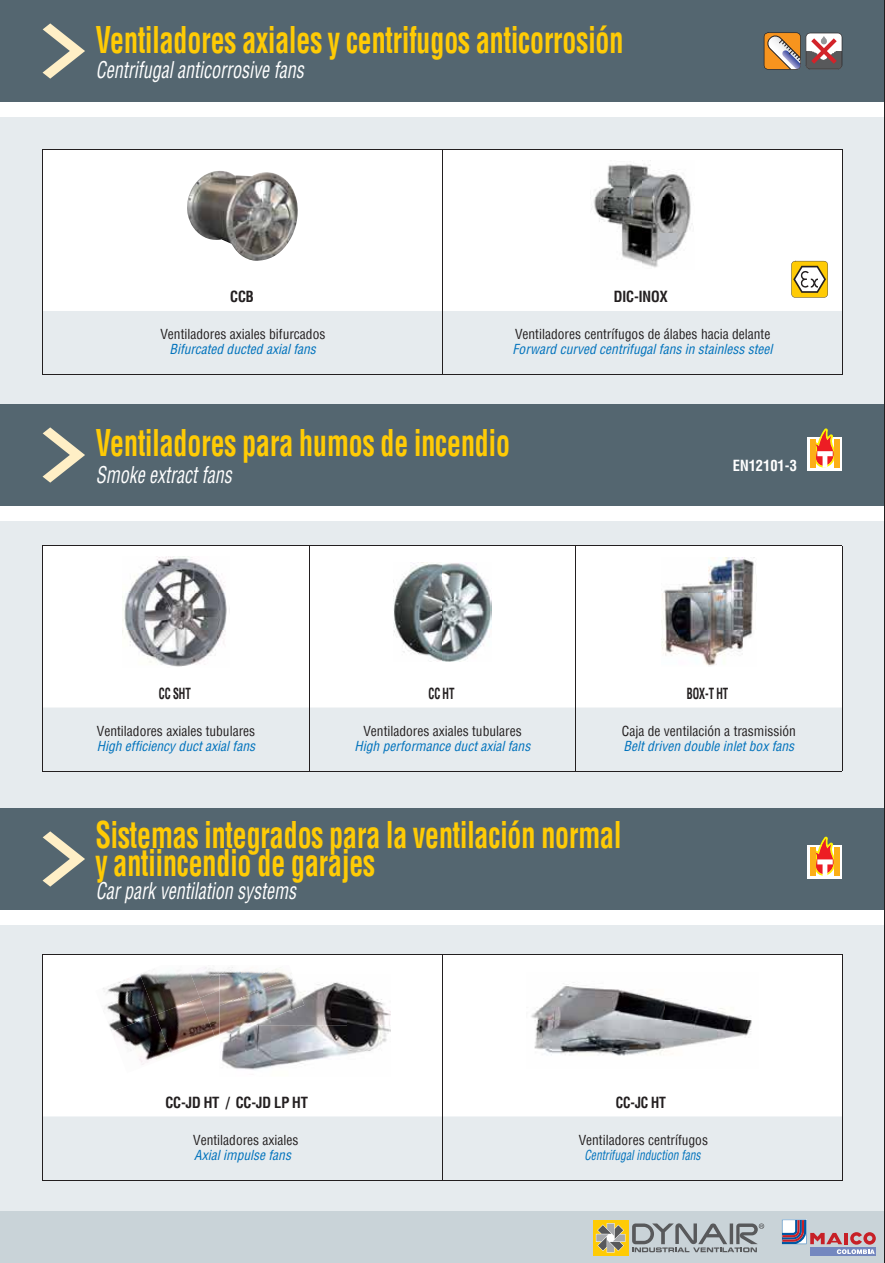
<style>
.page{position:relative;width:885px;height:1263px;background:#e6ebee}
.page>*{position:absolute;margin:0;border:0;box-sizing:border-box;transform-origin:0 0}
.t1{font:700 condensed 36px/28.5px "Helvetica";color:#ffcb05;scale:.8 1}
.t2{font:italic condensed 22.5px "Helvetica LT Std";color:#fff;scale:.8 1}
.t3{font:700 condensed 15px "Helvetica";color:#231f20}
.t4{font:700 condensed 15px "Helvetica";color:#231f20;scale:.75 1}
.t5{font:700 condensed 15px "Helvetica";color:#fff}
.t6{font:700 condensed 15px "Helvetica";color:#231f20;scale:.94 1}
.t7{font:condensed 13.5px "Helvetica";color:#231f20}
.t8{font:italic condensed 13.5px "Helvetica LT Std";color:#0072bc}
.t9{font:italic condensed 13.5px "Helvetica LT Std";color:#0072bc;scale:.85 1}
</style>
<div class="page">
<div style="left:0;top:1212px;width:884px;height:51px;background:#c9d3d8"></div>
<div style="left:0;top:0;width:885px;height:102px;background:#546670"></div>
<div style="left:0;top:102px;width:885px;height:15px;background:#fff"></div>
<div style="left:0;top:404px;width:884px;height:102px;background:#546670"></div>
<div style="left:0;top:506px;width:884px;height:15px;background:#fff"></div>
<div style="left:0;top:808px;width:884px;height:102px;background:#546670"></div>
<div style="left:0;top:910px;width:884px;height:15px;background:#fff"></div>
<svg style="left:763px;top:33px;width:79px;height:36px;background:#b7927b"></svg>
<div style="left:44px;top:547px;width:798px;height:160px;background:#fff"></div>
<hr style="left:43px;top:546px;width:266px;height:1px;background:#231f20">
<hr style="left:309px;top:546px;width:266px;height:1px;background:#231f20">
<hr style="left:575px;top:546px;width:267px;height:1px;background:#231f20">
<hr style="left:43px;top:771px;width:266px;height:1px;background:#231f20">
<hr style="left:309px;top:771px;width:266px;height:1px;background:#231f20">
<hr style="left:575px;top:771px;width:267px;height:1px;background:#231f20">
<hr style="left:43px;top:546px;width:1px;height:132px;background:#231f20">
<hr style="left:309px;top:546px;width:1px;height:132px;background:#231f20">
<hr style="left:575px;top:546px;width:1px;height:132px;background:#231f20">
<hr style="left:842px;top:546px;width:1px;height:132px;background:#231f20">
<svg style="left:43px;top:678px;width:1px;height:29px"></svg>
<svg style="left:309px;top:678px;width:1px;height:29px"></svg>
<svg style="left:575px;top:678px;width:1px;height:29px"></svg>
<svg style="left:842px;top:678px;width:1px;height:29px"></svg>
<hr style="left:43px;top:707px;width:1px;height:64px;background:#231f20">
<hr style="left:309px;top:707px;width:1px;height:64px;background:#231f20">
<hr style="left:575px;top:707px;width:1px;height:64px;background:#231f20">
<hr style="left:842px;top:707px;width:1px;height:64px;background:#231f20">
<img style="left:122px;top:556px;width:108px;height:111px">
<img style="left:393px;top:563px;width:98px;height:98px">
<img style="left:661px;top:557px;width:95px;height:109px">
<div style="left:44px;top:150px;width:798px;height:161px;background:#fff"></div>
<hr style="left:43px;top:149px;width:399px;height:1px;background:#231f20">
<hr style="left:442px;top:149px;width:400px;height:1px;background:#231f20">
<hr style="left:43px;top:375px;width:399px;height:1px;background:#231f20">
<hr style="left:442px;top:375px;width:400px;height:1px;background:#231f20">
<hr style="left:43px;top:150px;width:1px;height:131px;background:#231f20">
<hr style="left:442px;top:150px;width:1px;height:131px;background:#231f20">
<hr style="left:842px;top:150px;width:1px;height:131px;background:#231f20">
<hr style="left:43px;top:281px;width:1px;height:30px;background:#231f20">
<hr style="left:442px;top:281px;width:1px;height:30px;background:#231f20">
<hr style="left:842px;top:281px;width:1px;height:30px;background:#231f20">
<hr style="left:43px;top:311px;width:1px;height:64px;background:#231f20">
<hr style="left:442px;top:311px;width:1px;height:64px;background:#231f20">
<hr style="left:842px;top:311px;width:1px;height:64px;background:#231f20">
<img style="left:186px;top:171px;width:112px;height:90px">
<img style="left:591px;top:161px;width:103px;height:109px">
<div style="left:44px;top:956px;width:798px;height:160px;background:#fff"></div>
<hr style="left:43px;top:955px;width:399px;height:1px;background:#231f20">
<hr style="left:442px;top:955px;width:400px;height:1px;background:#231f20">
<hr style="left:43px;top:1180px;width:399px;height:1px;background:#231f20">
<hr style="left:442px;top:1180px;width:400px;height:1px;background:#231f20">
<hr style="left:43px;top:955px;width:1px;height:132px;background:#231f20">
<hr style="left:442px;top:955px;width:1px;height:132px;background:#231f20">
<hr style="left:842px;top:955px;width:1px;height:132px;background:#231f20">
<svg style="left:43px;top:1087px;width:1px;height:29px"></svg>
<svg style="left:442px;top:1087px;width:1px;height:29px"></svg>
<svg style="left:842px;top:1087px;width:1px;height:29px"></svg>
<hr style="left:43px;top:1116px;width:1px;height:64px;background:#231f20">
<hr style="left:442px;top:1116px;width:1px;height:64px;background:#231f20">
<hr style="left:842px;top:1116px;width:1px;height:64px;background:#231f20">
<img style="left:95px;top:973px;width:45px;height:59px">
<img style="left:140px;top:965px;width:47px;height:50px">
<img style="left:187px;top:965px;width:51px;height:33px">
<img style="left:238px;top:965px;width:24px;height:9px">
<img style="left:111px;top:1015px;width:60px;height:58px">
<img style="left:155px;top:998px;width:61px;height:58px">
<img style="left:200px;top:990px;width:19px;height:49px">
<img style="left:262px;top:965px;width:30px;height:9px">
<img style="left:294px;top:974px;width:53px;height:51px">
<img style="left:347px;top:974px;width:43px;height:103px">
<img style="left:219px;top:1025px;width:128px;height:52px">
<img style="left:219px;top:974px;width:75px;height:3px">
<img style="left:219px;top:977px;width:85px;height:61px">
<img style="left:526px;top:973px;width:232px;height:96px">
<svg style="left:43px;top:23px;width:42px;height:56px"></svg>
<svg style="left:43px;top:427px;width:42px;height:56px"></svg>
<svg style="left:43px;top:831px;width:42px;height:56px"></svg>
<svg style="left:791px;top:261px;width:37px;height:37px"></svg>
<svg style="left:807px;top:437px;width:35px;height:34px"></svg>
<div style="left:810px;top:440px;width:5px;height:28px;background:#fcaf17"></div>
<div style="left:834px;top:440px;width:5px;height:28px;background:#fcaf17"></div>
<svg style="left:813px;top:428px;width:23px;height:40px"></svg>
<svg style="left:807px;top:845px;width:35px;height:34px"></svg>
<div style="left:810px;top:848px;width:5px;height:28px;background:#fcaf17"></div>
<div style="left:834px;top:848px;width:5px;height:28px;background:#fcaf17"></div>
<svg style="left:813px;top:837px;width:23px;height:39px"></svg>
<hr style="left:884px;top:0;width:1px;height:1263px;background:#231f20">
<div style="left:593px;top:1220px;width:35px;height:35px;background:#ffcb05"></div>
<svg style="left:596px;top:1223px;width:29px;height:29px"></svg>
<svg style="left:632px;top:1223px;width:132px;height:29px"></svg>
<div style="left:810px;top:1247px;width:65px;height:9px;background:#7487bf"></div>
<svg style="left:782px;top:1220px;width:93px;height:34px"></svg>
<h1 class="t1" style="left:96px;top:25px;width:661px">Ventiladores axiales y centrifugos anticorrosión</h1>
<h2 class="t2" style="left:96px;top:56px;width:261px">Centrifugal anticorrosive fans</h2>
<p class="t3" style="left:230px;top:288px;width:25px">CCB</p>
<p class="t3" style="left:613px;top:288px;width:55px">DIC-INOX</p>
<p class="t7" style="left:160px;top:325px;width:166px">Ventiladores axiales bifurcados</p>
<p class="t7" style="left:515px;top:325px;width:257px">Ventiladores centrífugos de álabes hacia delante</p>
<p class="t8" style="left:169px;top:341px;width:148px">Bifurcated ducted axial fans</p>
<p class="t8" style="left:512px;top:341px;width:261px">Forward curved centrifugal fans in stainless steel</p>
<h1 class="t1" style="left:96px;top:428px;width:519px">Ventiladores para humos de incendio</h1>
<h2 class="t2" style="left:96px;top:461px;width:171px">Smoke extract fans</h2>
<p class="t5" style="left:733px;top:456px;width:66px">EN12101-3</p>
<p class="t4" style="left:159px;top:684px;width:44px">CC SHT</p>
<p class="t4" style="left:428px;top:684px;width:36px">CC HT</p>
<p class="t4" style="left:687px;top:684px;width:57px">BOX-T HT</p>
<p class="t7" style="left:97px;top:722px;width:160px">Ventiladores axiales tubulares</p>
<p class="t7" style="left:363px;top:722px;width:160px">Ventiladores axiales tubulares</p>
<p class="t7" style="left:622px;top:722px;width:175px">Caja de ventilación a trasmissión</p>
<p class="t8" style="left:97px;top:737px;width:160px">High efficiency duct axial fans</p>
<p class="t8" style="left:354px;top:737px;width:177px">High performance duct axial fans</p>
<p class="t8" style="left:623px;top:737px;width:172px">Belt driven double inlet box fans</p>
<h1 class="t1" style="left:96px;top:820px;width:658px">Sistemas integrados para la ventilación normal y antiincendio de garajes</h1>
<h2 class="t2" style="left:96px;top:876px;width:252px">Car park ventilation systems</h2>
<p class="t3" style="left:165px;top:1093px;width:144px">CC-JD HT / CC-JD LP HT</p>
<p class="t6" style="left:615px;top:1093px;width:55px">CC-JC HT</p>
<p class="t7" style="left:193px;top:1131px;width:107px">Ventiladores axiales</p>
<p class="t7" style="left:578px;top:1131px;width:131px">Ventiladores centrífugos</p>
<p class="t8" style="left:194px;top:1146px;width:98px">Axial impulse fans</p>
<p class="t9" style="left:584px;top:1146px;width:138px">Centrifugal induction fans</p>
</div>
